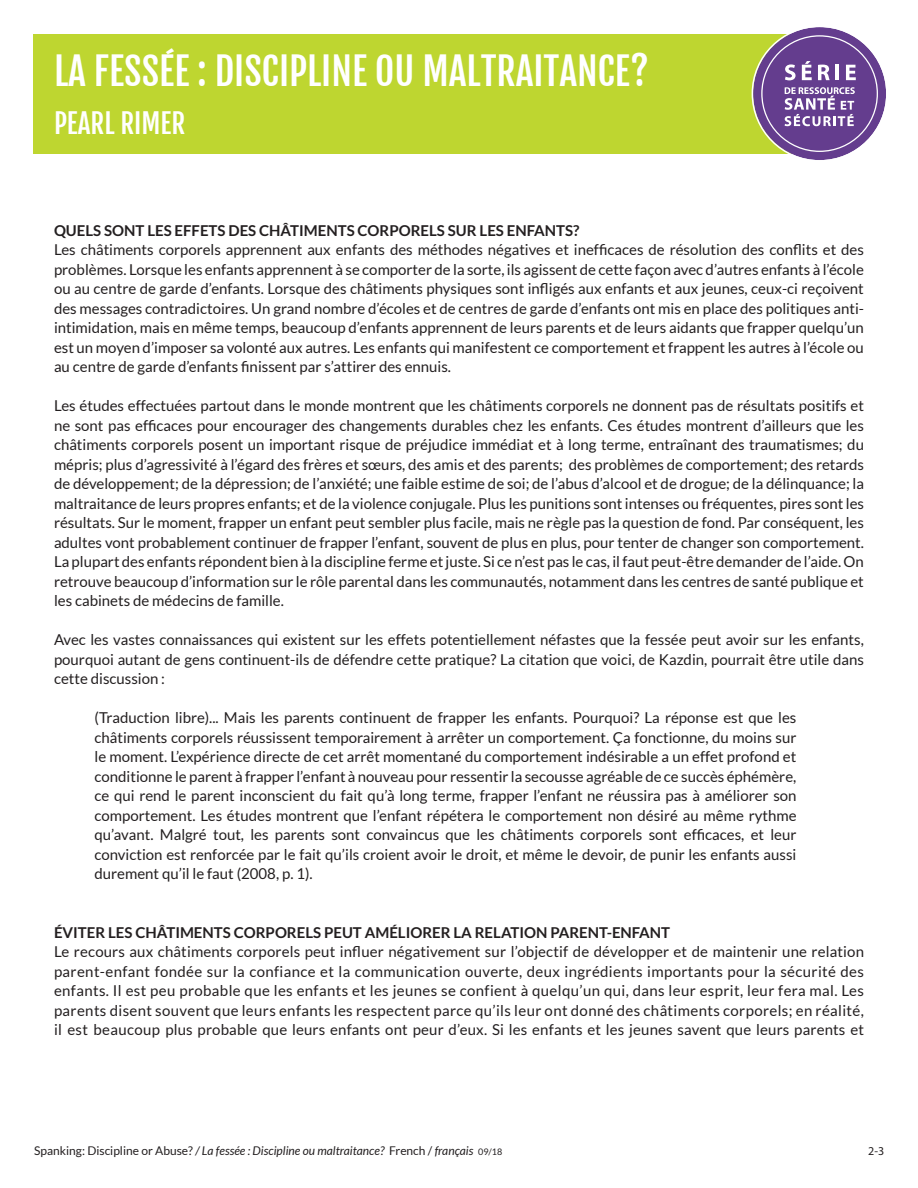
<style>
.page{position:relative;width:918px;height:1188px;background:#fff}
.page>*{position:absolute;margin:0;border:0;box-sizing:border-box;transform-origin:0 0}
.t1{font:37.5px "Fjalla One";color:#fff}
.t2{font:27px "Fjalla One";color:#fff}
.t3{font:15px/19.5px "Lato";color:#231f20;text-align:justify}
.t4{font:700 15px "Lato";color:#231f20}
.t5{font:italic 12px "Lato";color:#231f20}
.t6{font:12px "Myriad Pro";color:#231f20}
.s1{font-style:normal}
.s2{font-style:normal;font-size:9px}
</style>
<div class="page">
<div style="left:34px;top:34px;width:788px;height:119px;background:#bed630"></div>
<svg style="left:752px;top:27px;width:134px;height:133px"></svg>
<h1 class="t1" style="left:54px;top:48px;width:596px">LA FESSÉE : DISCIPLINE OU MALTRAITANCE?</h1>
<h2 class="t2" style="left:54px;top:107px;width:133px">PEARL RIMER</h2>
<p class="t4" style="left:54px;top:222px;width:527px">QUELS SONT LES EFFETS DES CHÂTIMENTS CORPORELS SUR LES ENFANTS?</p>
<p class="t3" style="left:54px;top:240px;width:812px">Les châtiments corporels apprennent aux enfants des méthodes négatives et inefficaces de résolution des conflits et des problèmes. Lorsque les enfants apprennent à se comporter de la sorte, ils agissent de cette façon avec d’autres enfants à l’école ou au centre de garde d’enfants. Lorsque des châtiments physiques sont infligés aux enfants et aux jeunes, ceux-ci reçoivent des messages contradictoires. Un grand nombre d’écoles et de centres de garde d’enfants ont mis en place des politiques anti&shy;intimidation, mais en même temps, beaucoup d’enfants apprennent de leurs parents et de leurs aidants que frapper quelqu’un est un moyen d’imposer sa volonté aux autres. Les enfants qui manifestent ce comportement et frappent les autres à l’école ou au centre de garde d’enfants finissent par s’attirer des ennuis.</p>
<p class="t3" style="left:54px;top:396px;width:812px">Les études effectuées partout dans le monde montrent que les châtiments corporels ne donnent pas de résultats positifs et ne sont pas efficaces pour encourager des changements durables chez les enfants. Ces études montrent d’ailleurs que les châtiments corporels posent un important risque de préjudice immédiat et à long terme, entraînant des traumatismes; du mépris; plus d’agressivité à l’égard des frères et sœurs, des amis et des parents; des problèmes de comportement; des retards de développement; de la dépression; de l’anxiété; une faible estime de soi; de l’abus d’alcool et de drogue; de la délinquance; la maltraitance de leurs propres enfants; et de la violence conjugale. Plus les punitions sont intenses ou fréquentes, pires sont les résultats. Sur le moment, frapper un enfant peut sembler plus facile, mais ne règle pas la question de fond. Par conséquent, les adultes vont probablement continuer de frapper l’enfant, souvent de plus en plus, pour tenter de changer son comportement.<br>La plupart des enfants répondent bien à la discipline ferme et juste. Si ce n’est pas le cas, il faut peut-être demander de l’aide. On retrouve beaucoup d’information sur le rôle parental dans les communautés, notamment dans les centres de santé publique et les cabinets de médecins de famille.</p>
<p class="t3" style="left:54px;top:630px;width:811px">Avec les vastes connaissances qui existent sur les effets potentiellement néfastes que la fessée peut avoir sur les enfants, pourquoi autant de gens continuent-ils de défendre cette pratique? La citation que voici, de Kazdin, pourrait être utile dans cette discussion :</p>
<p class="t3" style="left:94px;top:708px;width:704px">(Traduction libre)... Mais les parents continuent de frapper les enfants. Pourquoi? La réponse est que les châtiments corporels réussissent temporairement à arrêter un comportement. Ça fonctionne, du moins sur le moment. L’expérience directe de cet arrêt momentané du comportement indésirable a un effet profond et conditionne le parent à frapper l’enfant à nouveau pour ressentir la secousse agréable de ce succès éphémère, ce qui rend le parent inconscient du fait qu’à long terme, frapper l’enfant ne réussira pas à améliorer son comportement. Les études montrent que l’enfant répétera le comportement non désiré au même rythme qu’avant. Malgré tout, les parents sont convaincus que les châtiments corporels sont efficaces, et leur conviction est renforcée par le fait qu’ils croient avoir le droit, et même le devoir, de punir les enfants aussi durement qu’il le faut (2008, p. 1).</p>
<p class="t4" style="left:54px;top:924px;width:618px">ÉVITER LES CHÂTIMENTS CORPORELS PEUT AMÉLIORER LA RELATION PARENT-ENFANT</p>
<p class="t3" style="left:54px;top:942px;width:812px">Le recours aux châtiments corporels peut influer négativement sur l’objectif de développer et de maintenir une relation parent-enfant fondée sur la confiance et la communication ouverte, deux ingrédients importants pour la sécurité des enfants. Il est peu probable que les enfants et les jeunes se confient à quelqu’un qui, dans leur esprit, leur fera mal. Les parents disent souvent que leurs enfants les respectent parce qu’ils leur ont donné des châtiments corporels; en réalité, il est beaucoup plus probable que leurs enfants ont peur d’eux. Si les enfants et les jeunes savent que leurs parents et</p>
<p class="t5" style="left:34px;top:1144px;width:470px"><span class="s1">Spanking: Discipline or Abuse?</span> / La fessée : Discipline ou maltraitance? <span class="s1">French /</span> français <span class="s2">09/18</span></p>
<p class="t6" style="left:868px;top:1144px;width:17px">2-3</p>
</div>
